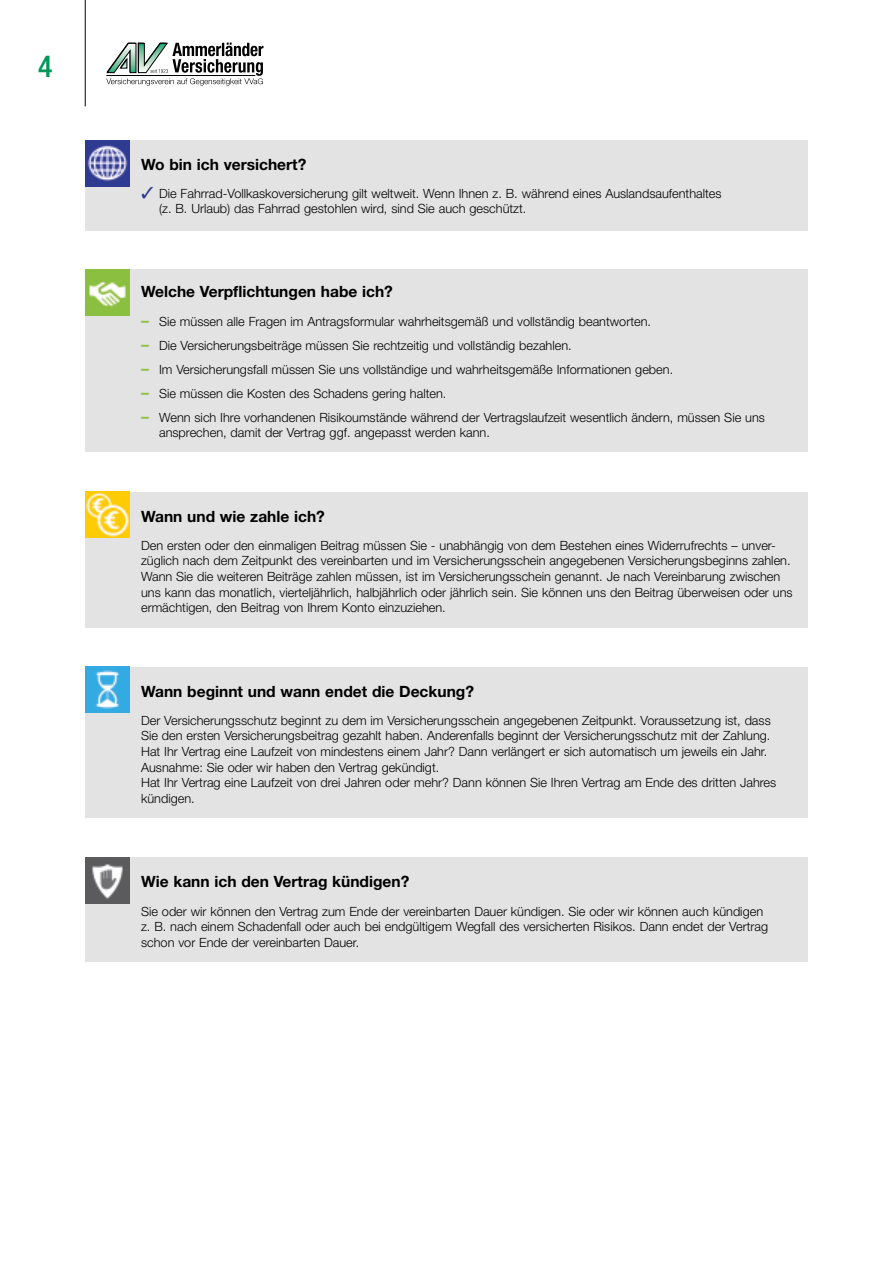
<style>
.page{position:relative;width:893px;height:1263px;background:#fff}
.page>*{position:absolute;margin:0;border:0;box-sizing:border-box;transform-origin:0 0}
.t1{font:500 condensed 30px "Helvetica Neue LT Std";color:#009757}
.t2{font:700 15.6px "Helvetica Neue LT Std";color:#000}
.t3{font:300 12.75px/15.6px "Helvetica Neue LT Std";color:#000}
.s1{color:#2f3b8f}
.s2{font-weight:700;font-size:15.6px;color:#8cbf3f}
</style>
<div class="page">
<hr style="left:85px;top:0;width:1px;height:106px;background:#000">
<svg style="left:106px;top:43px;width:157px;height:43px"></svg>
<hr style="left:106px;top:75px;width:149px;height:1px;background:#000">
<div style="left:85px;top:140px;width:723px;height:90px;background:#e3e3e3"></div>
<div style="left:85px;top:270px;width:723px;height:182px;background:#e3e3e3"></div>
<img style="left:85px;top:140px;width:44px;height:46px">
<img style="left:85px;top:270px;width:44px;height:46px">
<div style="left:85px;top:492px;width:723px;height:135px;background:#e3e3e3"></div>
<div style="left:85px;top:667px;width:723px;height:151px;background:#e3e3e3"></div>
<div style="left:85px;top:857px;width:723px;height:105px;background:#e3e3e3"></div>
<img style="left:85px;top:492px;width:44px;height:46px">
<img style="left:85px;top:667px;width:44px;height:46px">
<img style="left:85px;top:857px;width:44px;height:46px">
<h1 class="t1" style="left:38px;top:48px;width:16px">4</h1>
<p class="t2" style="left:141px;top:155px;width:167px">Wo bin ich versichert?</p>
<p class="t3" style="left:159px;top:186px;width:564px;line-height:14.9px;text-indent:-18px"><span class="s1">✓</span> Die Fahrrad-Vollkaskoversicherung gilt weltweit. Wenn Ihnen z. B. während eines Auslandsaufenthaltes (z. B. Urlaub) das Fahrrad gestohlen wird, sind Sie auch geschützt.</p>
<p class="t2" style="left:141px;top:282px;width:253px">Welche Verpflichtungen habe ich?</p>
<p class="t3" style="left:141px;top:313px;width:511px"><span class="s2">–</span> Sie müssen alle Fragen im Antragsformular wahrheitsgemäß und vollständig beantworten.</p>
<p class="t3" style="left:141px;top:337px;width:432px"><span class="s2">–</span> Die Versicherungsbeiträge müssen Sie rechtzeitig und vollständig bezahlen.</p>
<p class="t3" style="left:141px;top:361px;width:534px"><span class="s2">–</span> Im Versicherungsfall müssen Sie uns vollständige und wahrheitsgemäße Informationen geben.</p>
<p class="t3" style="left:141px;top:385px;width:307px"><span class="s2">–</span> Sie müssen die Kosten des Schadens gering halten.</p>
<p class="t3" style="left:159px;top:409px;width:607px;text-indent:-18px"><span class="s2">–</span> Wenn sich Ihre vorhandenen Risikoumstände während der Vertragslaufzeit wesentlich ändern, müssen Sie uns ansprechen, damit der Vertrag ggf. angepasst werden kann.</p>
<p class="t2" style="left:141px;top:506px;width:185px">Wann und wie zahle ich?</p>
<p class="t3" style="left:141px;top:537px;width:653px">Den ersten oder den einmaligen Beitrag müssen Sie - unabhängig von dem Bestehen eines Widerrufrechts – unver&shy;züglich nach dem Zeitpunkt des vereinbarten und im Versicherungsschein angegebenen Versicherungsbeginns zahlen.<br>Wann Sie die weiteren Beiträge zahlen müssen, ist im Versicherungsschein genannt. Je nach Vereinbarung zwischen uns kann das monatlich, vierteljährlich, halbjährlich oder jährlich sein. Sie können uns den Beitrag überweisen oder uns ermächtigen, den Beitrag von Ihrem Konto einzuziehen.</p>
<p class="t2" style="left:141px;top:681px;width:334px">Wann beginnt und wann endet die Deckung?</p>
<p class="t3" style="left:141px;top:712px;width:637px">Der Versicherungsschutz beginnt zu dem im Versicherungsschein angegebenen Zeitpunkt. Voraussetzung ist, dass Sie den ersten Versicherungsbeitrag gezahlt haben. Anderenfalls beginnt der Versicherungsschutz mit der Zahlung.<br>Hat Ihr Vertrag eine Laufzeit von mindestens einem Jahr? Dann verlängert er sich automatisch um jeweils ein Jahr.<br>Ausnahme: Sie oder wir haben den Vertrag gekündigt.<br>Hat Ihr Vertrag eine Laufzeit von drei Jahren oder mehr? Dann können Sie Ihren Vertrag am Ende des dritten Jahres kündigen.</p>
<p class="t2" style="left:141px;top:872px;width:270px">Wie kann ich den Vertrag kündigen?</p>
<p class="t3" style="left:141px;top:903px;width:629px">Sie oder wir können den Vertrag zum Ende der vereinbarten Dauer kündigen. Sie oder wir können auch kündigen z. B. nach einem Schadenfall oder auch bei endgültigem Wegfall des versicherten Risikos. Dann endet der Vertrag schon vor Ende der vereinbarten Dauer.</p>
</div>
